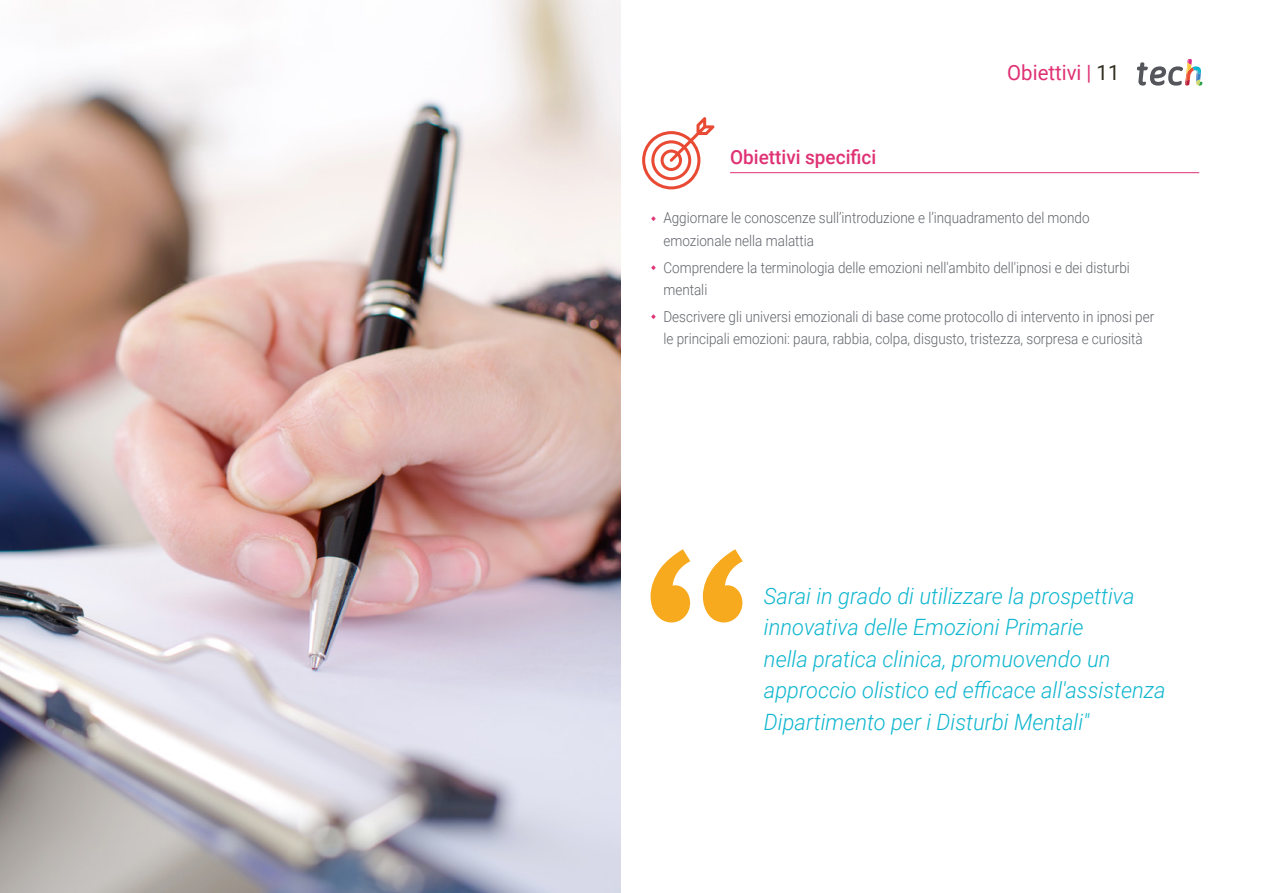
<style>
.page{position:relative;width:1263px;height:893px;background:#fff}
.page>*{position:absolute;margin:0;border:0;box-sizing:border-box;transform-origin:0 0}
.t1{font:italic 300 22.5px/31.5px "Roboto";color:#0fb6cf}
.t2{font:21px "Roboto";color:#df3174}
.t3{font:500 19.5px "Roboto";color:#df3174}
.t4{font:300 15px/22.5px "Roboto";color:#61646a;scale:.9 1}
.s1{color:#312e20}
</style>
<div class="page">
<hr style="left:730px;top:172px;width:469px;height:1px;background:#df3174">
<svg style="left:642px;top:117px;width:72px;height:72px"></svg>
<img style="left:0;top:0;width:621px;height:893px">
<svg style="left:650px;top:549px;width:93px;height:73px"></svg>
<svg style="left:1137px;top:59px;width:65px;height:27px"></svg>
<h3 class="t3" style="left:730px;top:144px;width:147px">Obiettivi specifici</h3>
<h2 class="t2" style="left:1007px;top:57px;width:114px">Obiettivi | <span class="s1">11</span></h2>
<p class="t4" style="left:663px;top:206px;width:475px">Aggiornare le conoscenze sull’introduzione e l’inquadramento del mondo emozionale nella malattia</p>
<p class="t4" style="left:663px;top:255px;width:520px">Comprendere la terminologia delle emozioni nell'ambito dell'ipnosi e dei disturbi mentali</p>
<p class="t4" style="left:663px;top:305px;width:547px">Descrivere gli universi emozionali di base come protocollo di intervento in ipnosi per le principali emozioni: paura, rabbia, colpa, disgusto, tristezza, sorpresa e curiosità</p>
<h1 class="t1" style="left:764px;top:579px;width:403px">Sarai in grado di utilizzare la prospettiva innovativa delle Emozioni Primarie<br>nella pratica clinica, promuovendo un approccio olistico ed efficace all'assistenza Dipartimento per i Disturbi Mentali"</h1>
</div>
